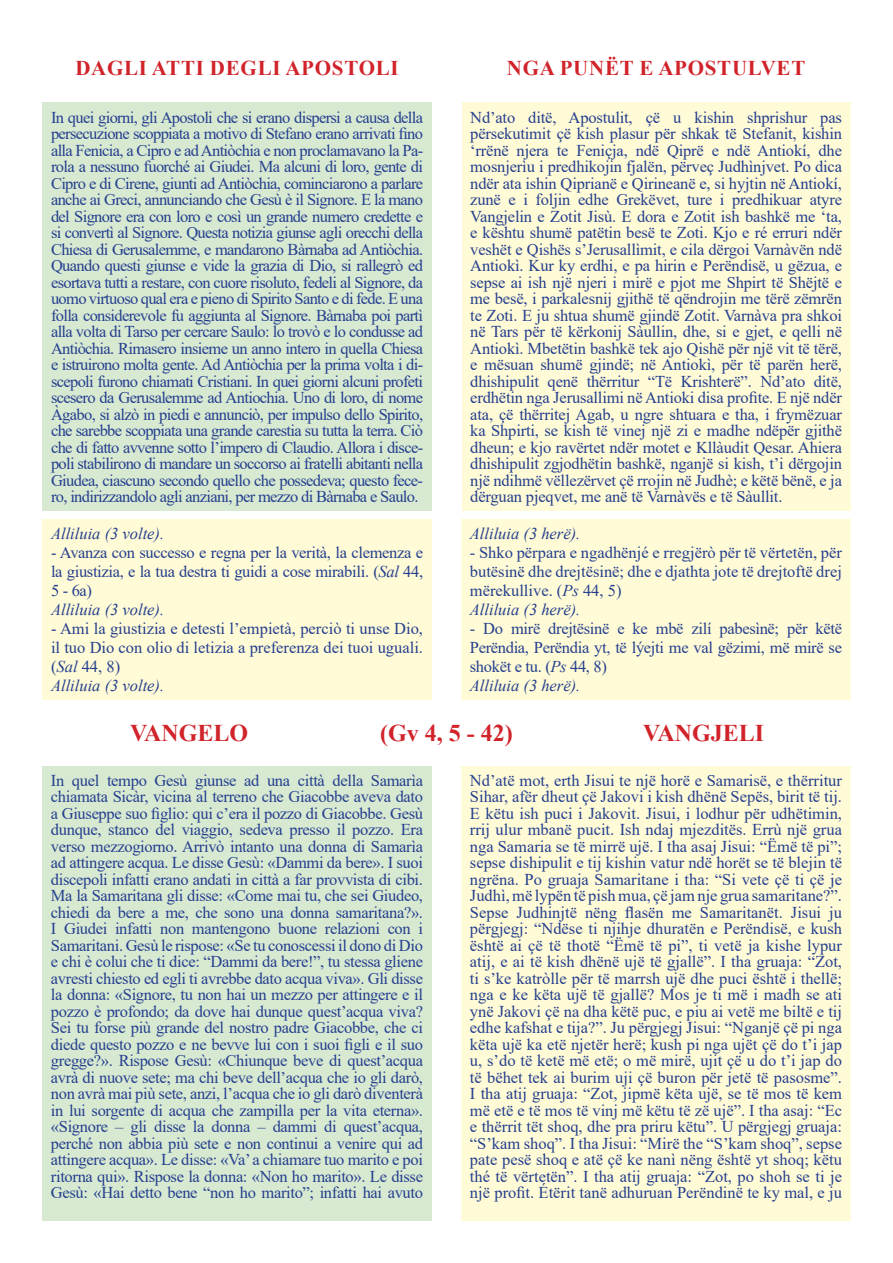
<style>
.page{position:relative;width:893px;height:1263px;background:#fff}
.page>*{position:absolute;margin:0;border:0;box-sizing:border-box;transform-origin:0 0}
.t1{font:700 24px "Times New Roman";color:#d1232a}
.t2{font:700 21px "Times New Roman";letter-spacing:.035em;color:#d1232a}
.t3{font:16.5px/16.5px "Times New Roman";letter-spacing:-.01em;color:#253f8e;text-align:justify}
.t4{font:italic 16.5px "Times New Roman";color:#253f8e}
.s1{font-style:italic}
</style>
<div class="page">
<div style="left:43px;top:519px;width:389px;height:181px;background:#fffbd6"></div>
<div style="left:461px;top:519px;width:389px;height:181px;background:#fffbd6"></div>
<div style="left:43px;top:103px;width:389px;height:408px;background:#d8e9d2"></div>
<div style="left:462px;top:103px;width:388px;height:408px;background:#fffbd6"></div>
<div style="left:42px;top:766px;width:389px;height:454px;background:#d8e9d2"></div>
<div style="left:461px;top:766px;width:389px;height:454px;background:#fffbd6"></div>
<p class="t2" style="left:75px;top:53px;width:325px">DAGLI ATTI DEGLI APOSTOLI</p>
<p class="t2" style="left:507px;top:53px;width:300px">NGA PUNËT E APOSTULVET</p>
<p class="t3" style="left:51px;top:108px;width:374px">In quei giorni, gli Apostoli che si erano dispersi a causa della persecuzione scoppiata a motivo di Stefano erano arrivati fino alla Fenicia, a Cipro e ad Antiòchia e non proclamavano la Pa&shy;rola a nessuno fuorché ai Giudei. Ma alcuni di loro, gente di Cipro e di Cirene, giunti ad Antiòchia, cominciarono a parlare anche ai Greci, annunciando che Gesù è il Signore. E la mano del Signore era con loro e così un grande numero credette e si convertì al Signore. Questa notizia giunse agli orecchi della Chiesa di Gerusalemme, e mandarono Bàrnaba ad Antiòchia.<br>Quando questi giunse e vide la grazia di Dio, si rallegrò ed esortava tutti a restare, con cuore risoluto, fedeli al Signore, da uomo virtuoso qual era e pieno di Spirito Santo e di fede. E una folla considerevole fu aggiunta al Signore. Bàrnaba poi partì alla volta di Tarso per cercare Saulo: lo trovò e lo condusse ad Antiòchia. Rimasero insieme un anno intero in quella Chiesa e istruirono molta gente. Ad Antiòchia per la prima volta i di&shy;scepoli furono chiamati Cristiani. In quei giorni alcuni profeti scesero da Gerusalemme ad Antiochia. Uno di loro, di nome Àgabo, si alzò in piedi e annunciò, per impulso dello Spirito, che sarebbe scoppiata una grande carestia su tutta la terra. Ciò che di fatto avvenne sotto l’impero di Claudio. Allora i disce&shy;poli stabilirono di mandare un soccorso ai fratelli abitanti nella Giudea, ciascuno secondo quello che possedeva; questo fece&shy;ro, indirizzandolo agli anziani, per mezzo di Bàrnaba e Saulo.</p>
<p class="t3" style="left:470px;top:108px;width:373px">Nd’ato ditё, Apostulit, çё u kishin shprishur pas përsekutimit çё kish plasur për shkak të Stefanit, kishin ‘rrënë njera te Feniçja, ndё Qiprё e ndё Antiokí, dhe mosnjerìu i predhikojin fjalën, përveç Judhìnjvet. Po dica ndёr ata ishin Qiprianë e Qirineanë e, si hyjtin nё Antiokí, zunё e i foljin edhe Grekёvet, ture i predhikuar atyre Vangjelin e Zotit Jisù. E dora e Zotit ish bashkё me ‘ta, e kёshtu shumё patёtin besё te Zoti. Kjo e ré erruri ndёr veshёt e Qishёs s’Jerusallìmit, e cila dërgoi Varnàvёn ndё Antiokì. Kur ky erdhi, e pa hirin e Perёndisё, u gëzua, e sepse ai ish njё njeri i mirё e pjot me Shpirt tё Shёjtё e me besё, i parkalesnij gjithё tё qёndrojin me tёrё zёmrën te Zoti. E ju shtua shumё gjindё Zotit. Varnàva pra shkoi nё Tars pёr tё kёrkonij Sàullin, dhe, si e gjet, e qelli nё Antiokì. Mbetëtin bashkё tek ajo Qishё pёr njё vit tё tёrё, e mёsuan shumё gjindё; në Antiokì, për të parën herë, dhishipulit qenë thërritur “Të Krishterё”. Nd’ato ditё, erdhёtin nga Jerusallimi nё Antioki disa profite. E një ndër ata, çё thёrritej Agab, u ngre shtuara e tha, i frymëzuar ka Shpirti, se kish të vinej një zi e madhe ndёpёr gjithё dheun; e kjo ravërtet ndër motet e Kllàudit Qesar. Ahiera dhishipulit zgjodhёtin bashkё, nganjё si kish, t’i dёrgojin njё ndihmё vёllezёrvet çё rrojin nё Judhè; e kёtё bёnё, e ja dёrguan pjeqvet, me anë të Varnàvës e tё Sàullit.</p>
<p class="t4" style="left:51px;top:522px;width:115px">Alliluia (3 volte).</p>
<p class="t3" style="left:51px;top:543px;width:374px;line-height:18.9px">- Avanza con successo e regna per la verità, la clemenza e la giustizia, e la tua destra ti guidi a cose mirabili. (<span class="s1">Sal</span> 44, 5 - 6a)</p>
<p class="t4" style="left:51px;top:598px;width:115px">Alliluia (3 volte).</p>
<p class="t3" style="left:51px;top:619px;width:374px;line-height:18.9px;text-align:left">- Ami la giustizia e detesti l’empietà, perciò ti unse Dio, il tuo Dio con olio di letizia a preferenza dei tuoi uguali. (<span class="s1">Sal</span> 44, 8)<br><span class="s1">Alliluia (3 volte).</span></p>
<p class="t4" style="left:470px;top:522px;width:112px">Alliluia (3 herё).</p>
<p class="t3" style="left:470px;top:543px;width:374px;line-height:19px;text-align:left">- Shko pёrpara e ngadhёnjé e rregjёrò pёr tё vёrtetёn, pёr butёsinё dhe drejtёsinё; dhe e djathta jote tё drejtoftё drej mёrekullive. (<span class="s1">Ps</span> 44, 5)<br><span class="s1">Alliluia (3 herё).</span></p>
<p class="t3" style="left:470px;top:619px;width:374px;line-height:18.9px;text-align:left">- Do mirё drejtёsinё e ke mbë zilí pabesìnё; pёr kёtё Perёndia, Perёndia yt, tё lýejti me val gёzimi, më mirë se shokёt e tu. (<span class="s1">Ps</span> 44, 8)<br><span class="s1">Alliluia (3 herё).</span></p>
<h1 class="t1" style="left:130px;top:716px;width:120px">VANGELO</h1>
<h1 class="t1" style="left:380px;top:716px;width:134px">(Gv 4, 5 - 42)</h1>
<h1 class="t1" style="left:643px;top:716px;width:122px">VANGJELI</h1>
<p class="t3" style="left:51px;top:771px;width:374px">In quel tempo Gesù giunse ad una città della Samarìa chiamata Sicàr, vicina al terreno che Giacobbe aveva dato a Giuseppe suo figlio: qui c’era il pozzo di Giacobbe. Gesù dunque, stanco del viaggio, sedeva presso il pozzo. Era verso mezzogiorno. Arrivò intanto una donna di Samarìa ad attingere acqua. Le disse Gesù: «Dammi da bere». I suoi discepoli infatti erano andati in città a far provvista di cibi.<br>Ma la Samaritana gli disse: «Come mai tu, che sei Giudeo, chiedi da bere a me, che sono una donna samaritana?».<br>I Giudei infatti non mantengono buone relazioni con i Samaritani. Gesù le rispose: «Se tu conoscessi il dono di Dio e chi è colui che ti dice: “Dammi da bere!”, tu stessa gliene avresti chiesto ed egli ti avrebbe dato acqua viva». Gli disse la donna: «Signore, tu non hai un mezzo per attingere e il pozzo è profondo; da dove hai dunque quest’acqua viva?<br>Sei tu forse più grande del nostro padre Giacobbe, che ci diede questo pozzo e ne bevve lui con i suoi figli e il suo gregge?». Rispose Gesù: «Chiunque beve di quest’acqua avrà di nuove sete; ma chi beve dell’acqua che io gli darò, non avrà mai più sete, anzi, l’acqua che io gli darò diventerà in lui sorgente di acqua che zampilla per la vita eterna». «Signore – gli disse la donna – dammi di quest’acqua, perché non abbia più sete e non continui a venire qui ad attingere acqua». Le disse: «Va’ a chiamare tuo marito e poi ritorna qui». Rispose la donna: «Non ho marito». Le disse Gesù: «Hai detto bene “non ho marito”; infatti hai avuto</p>
<p class="t3" style="left:470px;top:771px;width:374px">Nd’atë mot, erth Jisui te një horë e Samarisë, e thërritur Sihar, afër dheut çë Jakovi i kish dhënë Sepës, birit të tij.<br>E këtu ish puci i Jakovit. Jisui, i lodhur për udhëtimin, rrij ulur mbanë pucit. Ish ndaj mjezditës. Errù një grua nga Samaria se të mirrë ujë. I tha asaj Jisui: “Ëmë të pi”; sepse dishipulit e tij kishin vatur ndë horët se të blejin të ngrëna. Po gruaja Samaritane i tha: “Si vete çë ti çë je Judhì, më lypën të pish mua, çë jam nje grua samaritane?”.<br>Sepse Judhinjtë nëng flasën me Samaritanët. Jisui ju përgjegj: “Ndëse ti njihje dhuratën e Perëndisë, e kush është ai çë të thotë “Ëmë të pi”, ti vetë ja kishe lypur atij, e ai të kish dhënë ujë të gjallë”. I tha gruaja: “Zot, ti s’ke katròlle për të marrsh ujë dhe puci është i thellë; nga e ke këta ujë të gjallë? Mos je ti më i madh se ati ynë Jakovi çë na dha këtë puc, e piu ai vetë me biltë e tij edhe kafshat e tija?”. Ju përgjegj Jisui: “Nganjë çë pi nga këta ujë ka etë njetër herë; kush pi nga ujët çë do t’i jap u, s’do të ketë më etë; o më mirë, ujit çë u do t’i jap do të bëhet tek ai burim uji çë buron për jetë të pasosme”.<br>I tha atij gruaja: “Zot, jipmë këta ujë, se të mos të kem më etë e të mos të vinj më këtu të zë ujë”. I tha asaj: “Ec e thërrit tët shoq, dhe pra priru këtu”. U përgjegj gruaja: “S’kam shoq”. I tha Jisui: “Mirë the “S’kam shoq”, sepse pate pesë shoq e atë çë ke nanì nëng është yt shoq; këtu thé të vërtetën”. I tha atij gruaja: “Zot, po shoh se ti je një profit. Étërit tanë adhuruan Perëndinë te ky mal, e ju</p>
</div>
